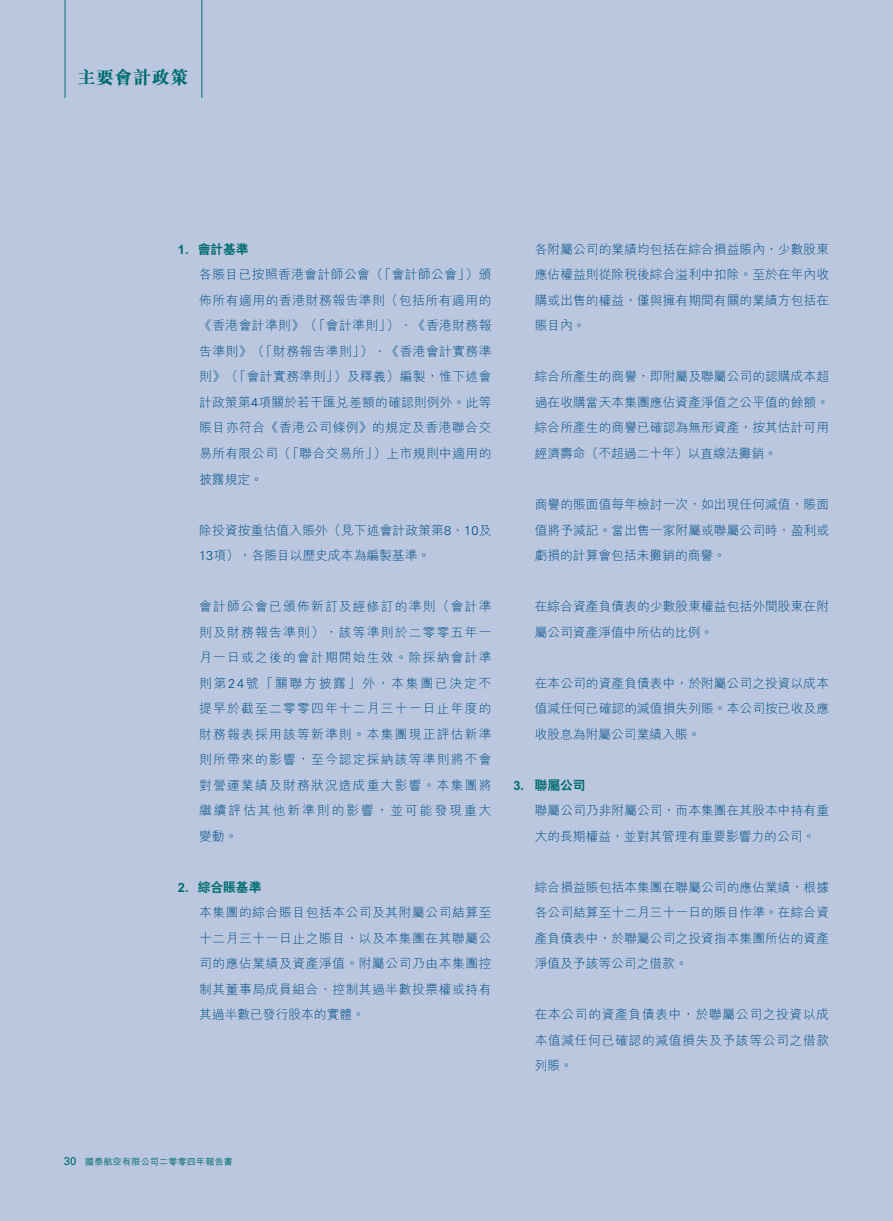
<style>
.page{position:relative;width:893px;height:1221px;background:#fff}
.page>*{position:absolute;margin:0;border:0;box-sizing:border-box;transform-origin:0 0}
.t1{font:800 18px "M Sung";letter-spacing:.035em;color:#006c70}
.t2{font:300 12.75px/25.5px "M Hei";letter-spacing:.005em;color:#004d87;text-align:justify}
.t3{font:800 12.75px "C Hei 2";color:#006c70}
.t4{font:500 9px "M Hei";letter-spacing:.03em;color:#006c70}
.s1{font-family:"Univers"}
.s2{font-family:"Univers";font-weight:400;font-size:11.25px}
</style>
<div class="page">
<div style="left:0;top:0;width:893px;height:1220px;background:#bac7de"></div>
<hr style="left:65px;top:0;width:1px;height:98px;background:#006c70">
<hr style="left:201px;top:0;width:1px;height:98px;background:#006c70">
<h1 class="t1" style="left:77px;top:67px;width:112px">主要會計政策</h1>
<p class="t3" style="left:178px;top:242px;width:72px">1. 會計基準</p>
<p class="t2" style="left:199px;top:262px;width:294px">各賬目已按照香港會計師公會（「會計師公會」）頒佈所有適用的香港財務報告準則（包括所有適用的《香港會計準則》（「會計準則」）、《香港財務報告準則》（「財務報告準則」）、《香港會計實務準則》（「會計實務準則」）及釋義）編製，惟下述會計政策第<span class="s1">4</span>項關於若干匯兌差額的確認則例外。此等賬目亦符合《香港公司條例》的規定及香港聯合交易所有限公司（「聯合交易所」）上市規則中適用的披露規定。</p>
<p class="t2" style="left:199px;top:517px;width:294px">除投資按重估值入賬外（見下述會計政策第<span class="s1">8</span>、<span class="s1">10</span>及<br><span class="s1">13</span>項），各賬目以歷史成本為編製基準。</p>
<p class="t2" style="left:199px;top:594px;width:294px">會計師公會已頒佈新訂及經修訂的準則（會計準則及財務報告準則），該等準則於二零零五年一月一日或之後的會計期開始生效。除採納會計準則第<span class="s1">24</span>號「關聯方披露」外，本集團已決定不提早於截至二零零四年十二月三十一日止年度的財務報表採用該等新準則。本集團現正評估新準則所帶來的影響，至今認定採納該等準則將不會對營運業績及財務狀況造成重大影響。本集團將繼續評估其他新準則的影響，並可能發現重大變動。</p>
<p class="t3" style="left:178px;top:880px;width:85px">2. 綜合賬基準</p>
<p class="t2" style="left:199px;top:900px;width:294px">本集團的綜合賬目包括本公司及其附屬公司結算至十二月三十一日止之賬目，以及本集團在其聯屬公司的應佔業績及資產淨值。附屬公司乃由本集團控制其董事局成員組合、控制其過半數投票權或持有其過半數已發行股本的實體。</p>
<p class="t2" style="left:535px;top:237px;width:296px">各附屬公司的業績均包括在綜合損益賬內，少數股東應佔權益則從除稅後綜合溢利中扣除。至於在年內收購或出售的權益，僅與擁有期間有關的業績方包括在賬目內。</p>
<p class="t2" style="left:535px;top:364px;width:296px">綜合所產生的商譽，即附屬及聯屬公司的認購成本超過在收購當天本集團應佔資產淨值之公平值的餘額。綜合所產生的商譽已確認為無形資產，按其估計可用經濟壽命（不超過二十年）以直線法攤銷。</p>
<p class="t2" style="left:535px;top:492px;width:296px">商譽的賬面值每年檢討一次，如出現任何減值，賬面值將予減記。當出售一家附屬或聯屬公司時，盈利或虧損的計算會包括未攤銷的商譽。</p>
<p class="t2" style="left:535px;top:594px;width:296px">在綜合資產負債表的少數股東權益包括外間股東在附屬公司資產淨值中所佔的比例。</p>
<p class="t2" style="left:535px;top:670px;width:296px">在本公司的資產負債表中，於附屬公司之投資以成本值減任何已確認的減值損失列賬。本公司按已收及應收股息為附屬公司業績入賬。</p>
<p class="t3" style="left:513px;top:778px;width:74px">3. 聯屬公司</p>
<p class="t2" style="left:535px;top:798px;width:296px">聯屬公司乃非附屬公司，而本集團在其股本中持有重大的長期權益，並對其管理有重要影響力的公司。</p>
<p class="t2" style="left:535px;top:874px;width:296px">綜合損益賬包括本集團在聯屬公司的應佔業績，根據各公司結算至十二月三十一日的賬目作準。在綜合資產負債表中，於聯屬公司之投資指本集團所佔的資產淨值及予該等公司之借款。</p>
<p class="t2" style="left:535px;top:1002px;width:296px">在本公司的資產負債表中，於聯屬公司之投資以成本值減任何已確認的減值損失及予該等公司之借款列賬。</p>
<p class="t4" style="left:64px;top:1156px;width:171px"><span class="s2">30</span> 國泰航空有限公司二零零四年報告書</p>
</div>
